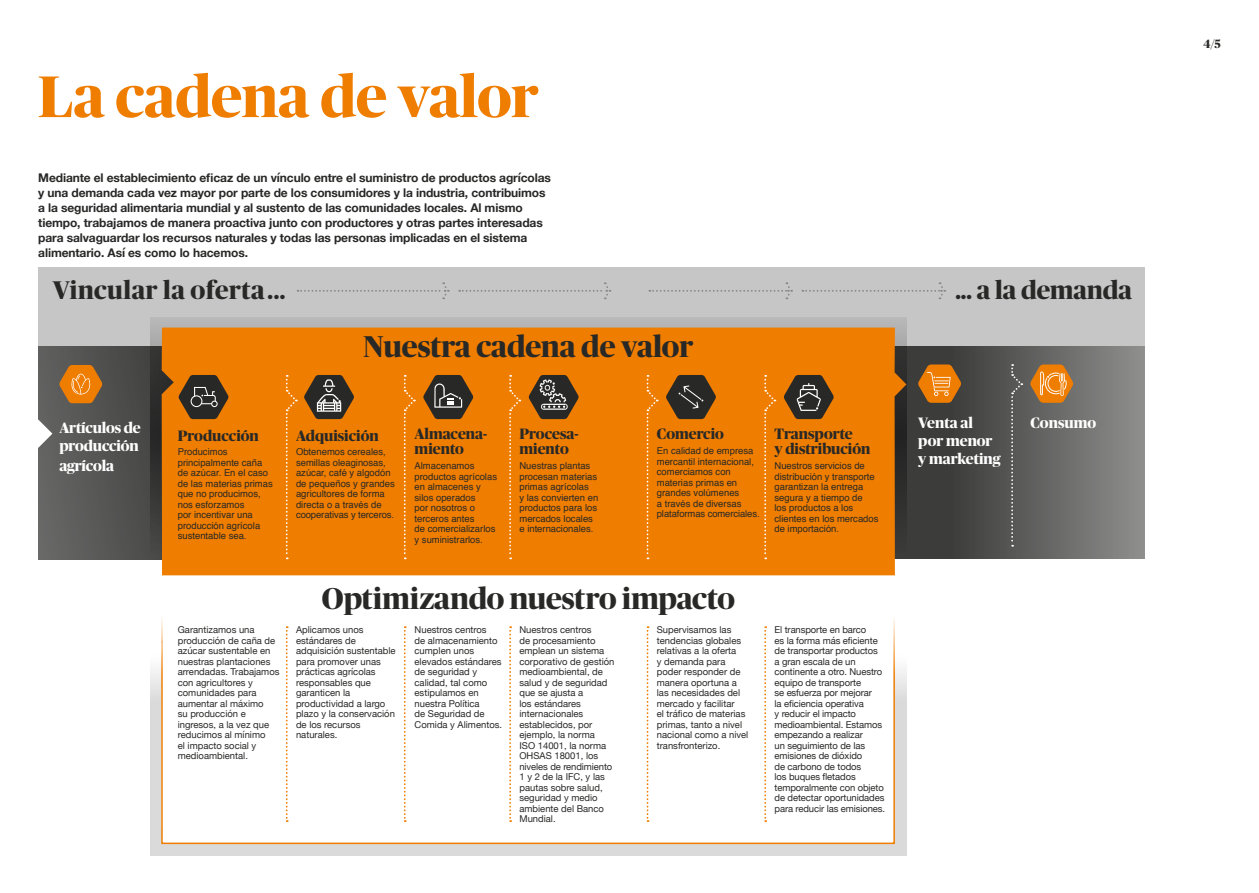
<style>
.page{position:relative;width:1259px;height:893px;background:#fff}
.page>*{position:absolute;margin:0;border:0;box-sizing:border-box;transform-origin:0 0}
.t1{font:700 58.5px "Publico Banner";color:#ef7d00}
.t2{font:700 30px "Publico Banner";letter-spacing:-.005em;color:#282827}
.t3{font:700 25.5px "Publico Banner";letter-spacing:.015em;color:#282827}
.t4{font:700 15px/15px "Publico Banner";color:#282827}
.t5{font:700 15px/18px "Publico Banner";letter-spacing:-.01em;color:#fff}
.t6{font:700 12px/15px "Helvetica Neue";letter-spacing:-.01em;color:#282827}
.t7{font:700 12px "Publico Banner";color:#282827}
.t8{font:9.45px/10.5px "Helvetica Neue";color:#282827}
.t9{font:9.45px/10.5px "Helvetica";color:#282827}
</style>
<div class="page">
<div style="left:150px;top:654px;width:756px;height:202px;background:#dadada"></div>
<div style="left:160px;top:618px;width:735px;height:227px;background:#fff"></div>
<svg style="left:286px;top:626px;width:2px;height:196px"></svg>
<svg style="left:404px;top:626px;width:2px;height:196px"></svg>
<svg style="left:509px;top:626px;width:2px;height:196px"></svg>
<svg style="left:646px;top:626px;width:2px;height:196px"></svg>
<svg style="left:764px;top:626px;width:2px;height:196px"></svg>
<svg style="left:906px;top:346px;width:238px;height:213px;background:#5e5e5e"></svg>
<div style="left:38px;top:267px;width:1106px;height:79px;background:#c6c6c6"></div>
<svg style="left:38px;top:346px;width:124px;height:213px;background:#555554"></svg>
<svg style="left:150px;top:317px;width:756px;height:237px;fill:#b5b5b5"></svg>
<div style="left:162px;top:328px;width:744px;height:247px;background:#ef7d00"></div>
<svg style="left:38px;top:419px;width:14px;height:29px"></svg>
<svg style="left:1010px;top:364px;width:12px;height:183px;background:#616160"></svg>
<svg style="left:285px;top:375px;width:12px;height:184px;background:#ef840e"></svg>
<svg style="left:403px;top:375px;width:12px;height:184px;background:#ef840e"></svg>
<svg style="left:509px;top:375px;width:12px;height:184px;background:#ef840f"></svg>
<svg style="left:646px;top:375px;width:12px;height:184px;background:#ef840e"></svg>
<svg style="left:764px;top:375px;width:12px;height:184px;background:#ef840f"></svg>
<svg style="left:59px;top:364px;width:44px;height:42px;background:#bf7525"></svg>
<svg style="left:178px;top:375px;width:51px;height:44px;background:#654828"></svg>
<svg style="left:303px;top:375px;width:51px;height:44px;background:#725535"></svg>
<svg style="left:423px;top:375px;width:51px;height:44px;background:#6a4d2d"></svg>
<svg style="left:528px;top:375px;width:51px;height:44px;background:#6f5232"></svg>
<svg style="left:665px;top:375px;width:51px;height:44px;background:#604423"></svg>
<svg style="left:783px;top:375px;width:51px;height:44px;background:#684b2b"></svg>
<svg style="left:917px;top:364px;width:45px;height:42px;background:#b46f22"></svg>
<svg style="left:1029px;top:364px;width:45px;height:42px;background:#c3813a"></svg>
<svg style="left:297px;top:282px;width:152px;height:17px"></svg>
<svg style="left:649px;top:282px;width:143px;height:17px"></svg>
<svg style="left:459px;top:282px;width:152px;height:17px"></svg>
<svg style="left:802px;top:282px;width:143px;height:17px"></svg>
<h1 class="t1" style="left:38px;top:55px;width:501px">La cadena de valor</h1>
<p class="t6" style="left:38px;top:170px;width:514px">Mediante el establecimiento eficaz de un vínculo entre el suministro de productos agrícolas y una demanda cada vez mayor por parte de los consumidores y la industria, contribuimos a la seguridad alimentaria mundial y al sustento de las comunidades locales. Al mismo tiempo, trabajamos de manera proactiva junto con productores y otras partes interesadas para salvaguardar los recursos naturales y todas las personas implicadas en el sistema alimentario. Así es como lo hacemos.</p>
<h3 class="t3" style="left:53px;top:272px;width:234px">Vincular la oferta...</h3>
<h3 class="t3" style="left:955px;top:272px;width:178px">... a la demanda</h3>
<h3 class="t5" style="left:59px;top:418px;width:83px">Artículos de producción</h3>
<h3 class="t5" style="left:59px;top:456px;width:56px">agrícola</h3>
<h2 class="t2" style="left:364px;top:325px;width:331px">Nuestra cadena de valor</h2>
<h3 class="t4" style="left:178px;top:427px;width:83px">Producción</h3>
<p class="t9" style="left:178px;top:447px;width:97px">Producimos principalmente caña de azúcar. En el caso de las materias primas que no producimos, nos esforzamos<br>por incentivar una producción agrícola sustentable sea.</p>
<h3 class="t4" style="left:296px;top:427px;width:84px">Adquisición</h3>
<p class="t9" style="left:296px;top:447px;width:100px">Obtenemos cereales, semillas oleaginosas, azúcar, café y algodón de pequeños y grandes agricultores de forma directa o a través de cooperativas y terceros.</p>
<h3 class="t4" style="left:414px;top:426px;width:74px">Almacena&shy;miento</h3>
<p class="t9" style="left:414px;top:461px;width:84px">Almacenamos productos agrícolas en almacenes y silos operados<br>por nosotros o terceros antes<br>de comercializarlos y suministrarlos.</p>
<h3 class="t4" style="left:519px;top:426px;width:61px">Procesa&shy;miento</h3>
<p class="t9" style="left:519px;top:461px;width:80px">Nuestras plantas procesan materias primas agrícolas<br>y las convierten en productos para los mercados locales e internacionales.</p>
<h3 class="t4" style="left:657px;top:426px;width:69px">Comercio</h3>
<p class="t9" style="left:657px;top:446px;width:104px">En calidad de empresa mercantil internacional, comerciamos con materias primas en grandes volúmenes<br>a través de diversas plataformas comerciales.</p>
<h3 class="t4" style="left:774px;top:426px;width:97px">Transporte<br>y distribución</h3>
<p class="t9" style="left:774px;top:461px;width:105px">Nuestros servicios de distribución y transporte garantizan la entrega segura y a tiempo de<br>los productos a los clientes en los mercados de importación.</p>
<h2 class="t2" style="left:322px;top:577px;width:414px">Optimizando nuestro impacto</h2>
<p class="t8" style="left:178px;top:625px;width:103px">Garantizamos una producción de caña de azúcar sustentable en nuestras plantaciones arrendadas. Trabajamos con agricultores y comunidades para aumentar al máximo<br>su producción e ingresos, a la vez que reducimos al mínimo<br>el impacto social y medioambiental.</p>
<p class="t8" style="left:296px;top:625px;width:101px">Aplicamos unos estándares de adquisición sustentable para promover unas prácticas agrícolas responsables que garanticen la productividad a largo plazo y la conservación de los recursos naturales.</p>
<p class="t8" style="left:414px;top:625px;width:89px">Nuestros centros<br>de almacenamiento cumplen unos elevados estándares de seguridad y calidad, tal como estipulamos en nuestra Política<br>de Seguridad de<br>Comida y Alimentos.</p>
<p class="t8" style="left:519px;top:625px;width:97px">Nuestros centros<br>de procesamiento emplean un sistema corporativo de gestión medioambiental, de salud y de seguridad que se ajusta a<br>los estándares internacionales establecidos, por ejemplo, la norma<br>ISO 14001, la norma<br>OHSAS 18001, los niveles de rendimiento<br>1 y 2 de la IFC, y las pautas sobre salud, seguridad y medio ambiente del Banco<br>Mundial.</p>
<p class="t8" style="left:657px;top:625px;width:93px">Supervisamos las tendencias globales relativas a la oferta<br>y demanda para poder responder de manera oportuna a las necesidades del mercado y facilitar<br>el tráfico de materias primas, tanto a nivel nacional como a nivel transfronterizo.</p>
<p class="t8" style="left:774px;top:625px;width:112px">El transporte en barco<br>es la forma más eficiente de transportar productos a gran escala de un continente a otro. Nuestro equipo de transporte<br>se esfuerza por mejorar<br>la eficiencia operativa<br>y reducir el impacto medioambiental. Estamos empezando a realizar<br>un seguimiento de las emisiones de dióxido<br>de carbono de todos<br>los buques fletados temporalmente con objeto de detectar oportunidades para reducir las emisiones.</p>
<h3 class="t5" style="left:918px;top:412px;width:84px">Venta al por menor y marketing</h3>
<h3 class="t5" style="left:1030px;top:412px;width:67px">Consumo</h3>
<p class="t7" style="left:1203px;top:35px;width:19px">4/5</p>
</div>
